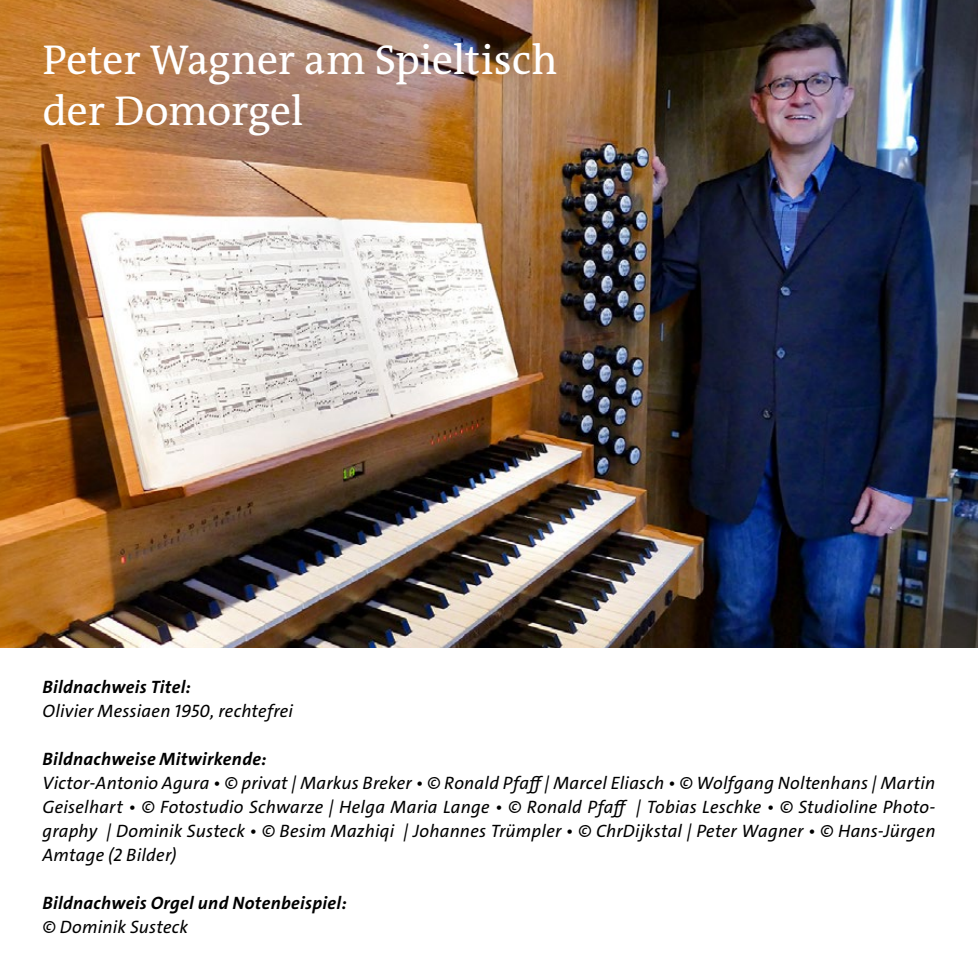
<style>
.page{position:relative;width:978px;height:978px;background:#fff}
.page>*{position:absolute;margin:0;border:0;box-sizing:border-box;transform-origin:0 0}
.t1{font:42px/51px "The Antiqua B W5 Plain";letter-spacing:-.005em;color:#fff}
.t2{font:italic 18px/24px "The Sans C4 s";letter-spacing:.01em;color:#000;text-align:justify}
.t3{font:italic 700 18px "The Sans C4 s";letter-spacing:.01em;color:#000}
</style>
<div class="page">
<img style="left:0;top:0;width:978px;height:647px">
<h1 class="t1" style="left:43px;top:34px;width:516px">Peter Wagner am Spieltisch der Domorgel</h1>
<p class="t3" style="left:43px;top:675px;width:150px">Bildnachweis Titel:</p>
<p class="t2" style="left:43px;top:699px;width:252px">Olivier Messiaen 1950, rechtefrei</p>
<p class="t3" style="left:43px;top:747px;width:226px">Bildnachweise Mitwirkende:</p>
<p class="t2" style="left:43px;top:771px;width:894px">Victor-Antonio Agura • © privat | Markus Breker • © Ronald Pfaff | Marcel Eliasch • © Wolfgang Noltenhans | Martin Geiselhart • © Fotostudio Schwarze | Helga Maria Lange • © Ronald Pfaff | Tobias Leschke • © Studioline Photo&shy;graphy | Dominik Susteck • © Besim Mazhiqi | Johannes Trümpler • © ChrDijkstal | Peter Wagner • © Hans-Jürgen Amtage (2 Bilder)</p>
<p class="t3" style="left:43px;top:891px;width:306px">Bildnachweis Orgel und Notenbeispiel:</p>
<p class="t2" style="left:43px;top:915px;width:147px">© Dominik Susteck</p>
</div>
